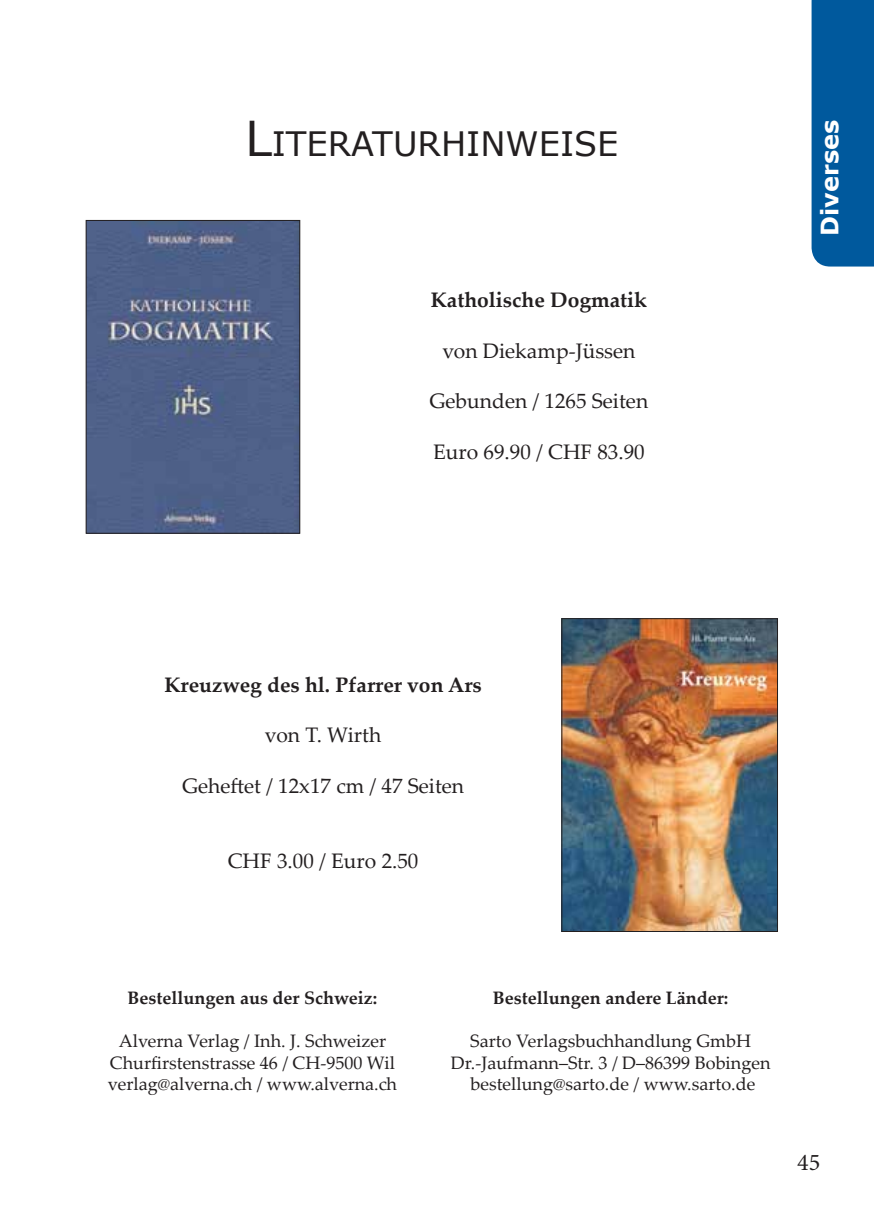
<style>
.page{position:relative;width:874px;height:1225px;background:#fff}
.page>*{position:absolute;margin:0;border:0;box-sizing:border-box;transform-origin:0 0}
.t1{font:33.6px "Verdana";color:#231f20}
.t2{font:700 24px "Verdana";color:#fff}
.t3{font:24px "Minion Pro";color:#231f20}
.t4{font:21px "Palatino Linotype";color:#231f20}
.t5{font:700 21px "Palatino Linotype";color:#231f20}
.t6{font:18px/21.6px "Palatino Linotype";color:#231f20;text-align:center}
.t7{font:700 18px "Palatino Linotype";color:#231f20}
.s1{font-size:48px}
</style>
<div class="page">
<div style="left:811px;top:0;width:62px;height:266px;background:#00599d"></div>
<img style="left:88px;top:222px;width:210px;height:310px">
<div style="left:86px;top:220px;width:214px;height:314px;border:1px solid #231f20"></div>
<img style="left:563px;top:620px;width:212px;height:310px">
<div style="left:561px;top:618px;width:216px;height:314px;border:1px solid #231f20"></div>
<h1 class="t1" style="left:245px;top:123px;width:375px"><span class="s1">L</span>ITERATURHINWEISE</h1>
<p class="t5" style="left:430px;top:285px;width:218px">Katholische Dogmatik</p>
<p class="t4" style="left:442px;top:336px;width:194px">von Diekamp-Jüssen</p>
<p class="t4" style="left:429px;top:386px;width:220px">Gebunden / 1265 Seiten</p>
<p class="t4" style="left:433px;top:436px;width:213px">Euro 69.90 / CHF 83.90</p>
<h2 class="t2" style="left:813px;top:236px;width:117px;rotate:-90deg">Diverses</h2>
<p class="t5" style="left:164px;top:670px;width:319px">Kreuzweg des hl. Pfarrer von Ars</p>
<p class="t4" style="left:265px;top:720px;width:118px">von T. Wirth</p>
<p class="t4" style="left:182px;top:771px;width:283px">Geheftet / 12x17 cm / 47 Seiten</p>
<p class="t4" style="left:228px;top:846px;width:192px">CHF 3.00 / Euro 2.50</p>
<p class="t7" style="left:127px;top:985px;width:251px">Bestellungen aus der Schweiz:</p>
<p class="t6" style="left:108px;top:1029px;width:290px">Alverna Verlag / Inh. J. Schweizer<br>Churfirstenstrasse 46 / CH-9500 Wil verlag@alverna.ch / www.alverna.ch</p>
<p class="t7" style="left:492px;top:985px;width:237px">Bestellungen andere Länder:</p>
<p class="t6" style="left:450px;top:1029px;width:321px">Sarto Verlagsbuchhandlung GmbH<br>Dr.-Jaufmann–Str. 3 / D–86399 Bobingen bestellung@sarto.de / www.sarto.de</p>
<h2 class="t3" style="left:796px;top:1145px;width:25px">45</h2>
</div>
